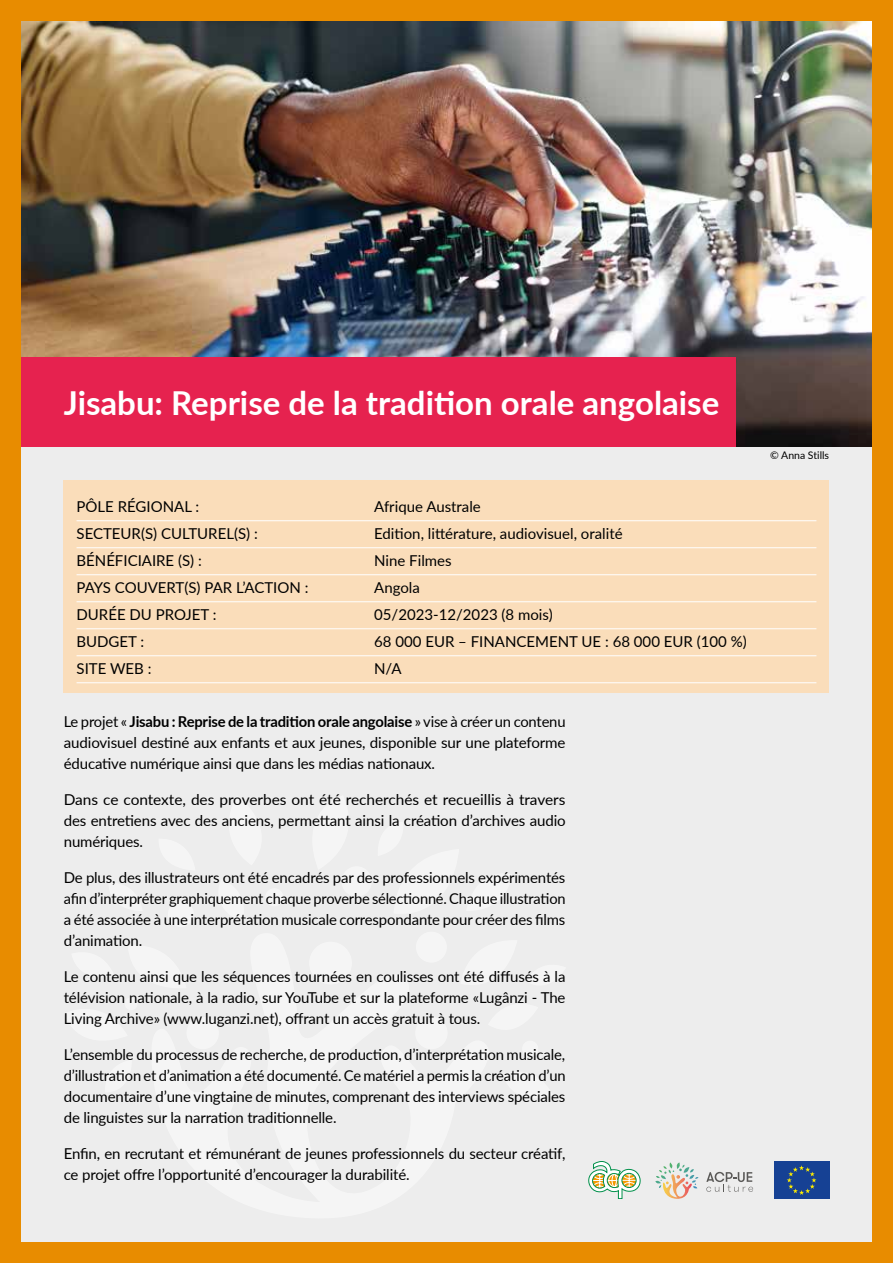
<style>
.page{position:relative;width:893px;height:1263px;background:#e88c00}
.page>*{position:absolute;margin:0;border:0;box-sizing:border-box;transform-origin:0 0}
.t1{font:700 33px "Lato";color:#fff}
.t2{font:15px/21px "Lato";letter-spacing:-.01em;color:#000;text-align:justify}
.t3{font:10.5px "Lato";color:#000}
.s1{font-weight:700}
</style>
<div class="page">
<div style="left:21px;top:21px;width:851px;height:1221px;background:#ededed"></div>
<div style="left:187px;top:1017px;width:32px;height:32px;background:#f5f5f5;border-radius:50%"></div>
<div style="left:309px;top:942px;width:43px;height:42px;background:#f5f5f5;border-radius:50%"></div>
<div style="left:415px;top:1017px;width:33px;height:32px;background:#f5f5f5;border-radius:50%"></div>
<div style="left:265px;top:888px;width:18px;height:18px;background:#f5f5f5;border-radius:50%"></div>
<div style="left:168px;top:901px;width:26px;height:26px;background:#f5f5f5;border-radius:50%"></div>
<div style="left:125px;top:997px;width:13px;height:13px;background:#f5f5f5;border-radius:50%"></div>
<div style="left:416px;top:932px;width:31px;height:30px;background:#f5f5f5;border-radius:50%"></div>
<div style="left:341px;top:866px;width:31px;height:31px;background:#f5f5f5;border-radius:50%"></div>
<div style="left:522px;top:1041px;width:16px;height:16px;background:#f5f5f5;border-radius:50%"></div>
<div style="left:64px;top:480px;width:765px;height:213px;background:#faddba"></div>
<hr style="left:77px;top:520px;width:739px;height:1px;background:#fff">
<hr style="left:77px;top:547px;width:739px;height:1px;background:#fff">
<hr style="left:77px;top:574px;width:739px;height:1px;background:#fff">
<hr style="left:77px;top:601px;width:739px;height:1px;background:#fff">
<hr style="left:77px;top:628px;width:739px;height:1px;background:#fff">
<hr style="left:77px;top:655px;width:739px;height:1px;background:#fff">
<hr style="left:77px;top:682px;width:739px;height:1px;background:#fff">
<svg style="left:588px;top:1161px;width:52px;height:38px"></svg>
<div style="left:774px;top:1162px;width:55px;height:37px;background:#164194"></div>
<svg style="left:787px;top:1165px;width:29px;height:30px"></svg>
<svg style="left:706px;top:1172px;width:47px;height:20px"></svg>
<svg style="left:655px;top:1162px;width:43px;height:37px"></svg>
<img style="left:21px;top:21px;width:851px;height:425px">
<div style="left:21px;top:357px;width:715px;height:89px;background:#e6224f"></div>
<h1 class="t1" style="left:64px;top:379px;width:657px">Jisabu: Reprise de la tradition orale angolaise</h1>
<p class="t2" style="left:77px;top:495px;width:124px">PÔLE RÉGIONAL :</p>
<p class="t2" style="left:374px;top:495px;width:108px">Afrique Australe</p>
<p class="t2" style="left:77px;top:522px;width:183px">SECTEUR(S) CULTUREL(S) :</p>
<p class="t2" style="left:374px;top:522px;width:250px">Edition, littérature, audiovisuel, oralité</p>
<p class="t2" style="left:77px;top:549px;width:127px">BÉNÉFICIAIRE (S) :</p>
<p class="t2" style="left:374px;top:549px;width:79px">Nine Filmes</p>
<p class="t2" style="left:77px;top:576px;width:233px">PAYS COUVERT(S) PAR L’ACTION :</p>
<p class="t2" style="left:374px;top:576px;width:47px">Angola</p>
<p class="t2" style="left:77px;top:603px;width:142px">DURÉE DU PROJET :</p>
<p class="t2" style="left:374px;top:603px;width:180px">05/2023-12/2023 (8 mois)</p>
<p class="t2" style="left:77px;top:630px;width:69px">BUDGET :</p>
<p class="t2" style="left:374px;top:630px;width:374px">68 000 EUR – FINANCEMENT UE : 68 000 EUR (100 %)</p>
<p class="t2" style="left:77px;top:657px;width:76px">SITE WEB :</p>
<p class="t2" style="left:374px;top:657px;width:29px">N/A</p>
<p class="t2" style="left:64px;top:710px;width:503px">Le projet « <span class="s1">Jisabu : Reprise de la tradition orale angolaise</span> » vise à créer un contenu audiovisuel destiné aux enfants et aux jeunes, disponible sur une plateforme éducative numérique ainsi que dans les médias nationaux.</p>
<p class="t2" style="left:64px;top:788px;width:503px">Dans ce contexte, des proverbes ont été recherchés et recueillis à travers des entretiens avec des anciens, permettant ainsi la création d’archives audio numériques.</p>
<p class="t2" style="left:64px;top:866px;width:503px">De plus, des illustrateurs ont été encadrés par des professionnels expérimentés afin d’interpréter graphiquement chaque proverbe sélectionné. Chaque illustration a été associée à une interprétation musicale correspondante pour créer des films d’animation.</p>
<p class="t2" style="left:64px;top:965px;width:503px">Le contenu ainsi que les séquences tournées en coulisses ont été diffusés à la télévision nationale, à la radio, sur YouTube et sur la plateforme «Lugânzi - The Living Archive» (www.luganzi.net), offrant un accès gratuit à tous.</p>
<p class="t2" style="left:64px;top:1043px;width:503px">L’ensemble du processus de recherche, de production, d’interprétation musicale, d’illustration et d’animation a été documenté. Ce matériel a permis la création d’un documentaire d’une vingtaine de minutes, comprenant des interviews spéciales de linguistes sur la narration traditionnelle.</p>
<p class="t2" style="left:64px;top:1142px;width:503px">Enfin, en recrutant et rémunérant de jeunes professionnels du secteur créatif, ce projet offre l’opportunité d’encourager la durabilité.</p>
<p class="t3" style="left:770px;top:448px;width:61px">© Anna Stills</p>
</div>
